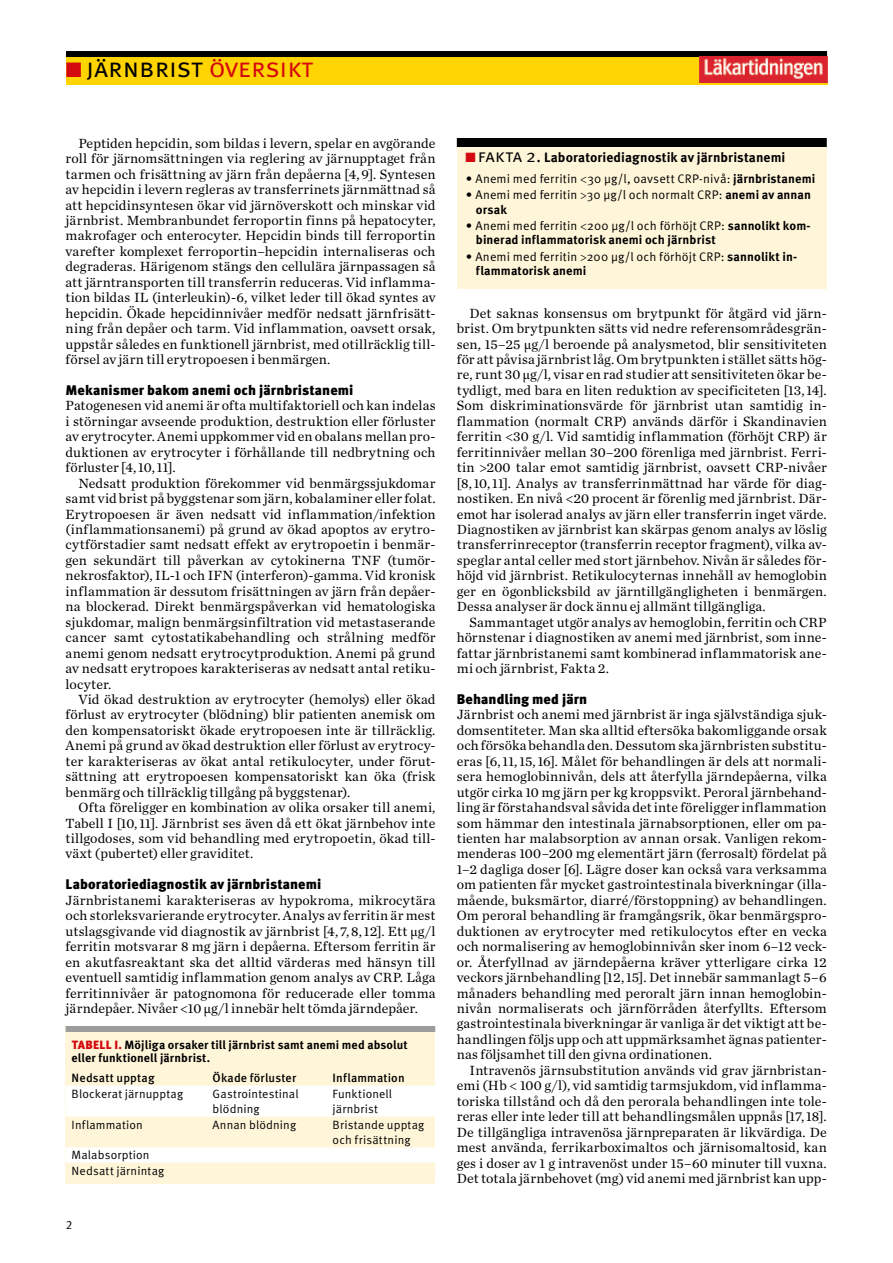
<style>
.page{position:relative;width:893px;height:1263px;background:#fff}
.page>*{position:absolute;margin:0;border:0;box-sizing:border-box;transform-origin:0 0}
.t1{font:27px "Meta OT Norm";color:#000001}
.t2{font:13.95px/15.5px "Chronicle Text G1";letter-spacing:.01em;color:#000001;text-align:justify}
.t3{font:900 13.95px "Meta OT";letter-spacing:.005em;color:#000001}
.t4{font:700 13.5px "Meta OT";letter-spacing:.005em;color:#000001}
.t5{font:12.45px "Meta OT Norm";letter-spacing:.015em;color:#000001}
.t6{font:700 12.45px "Meta OT";letter-spacing:.01em;color:#000001}
.t7{font:12px/15.5px "Meta OT Norm";letter-spacing:.01em;color:#000001}
.t8{font:700 12px/13.5px "Meta OT";letter-spacing:.01em;color:#000001}
.t9{font:500 12px "Meta OT";letter-spacing:.015em;color:#000001}
.s1{color:#d4080f}
.s2{font-family:"Meta OT";font-weight:700;font-size:21px;color:#d4080f}
.s3{font-family:"Minion Pro"}
.s4{font-weight:900;color:#d4080f}
.s5{font-family:"Meta OT Norm";font-weight:400;font-size:18px}
.s6{font-family:"Meta OT";font-weight:700}
</style>
<div class="page">
<div style="left:66px;top:57px;width:761px;height:28px;background:#ffd400"></div>
<div style="left:66px;top:51px;width:761px;height:6px;background:#000001"></div>
<img style="left:700px;top:57px;width:127px;height:25px">
<div style="left:66px;top:1026px;width:369px;height:157px;background:#fff6d9"></div>
<div style="left:66px;top:1026px;width:369px;height:6px;background:#9c9c9c"></div>
<div style="left:66px;top:1085px;width:369px;height:16px;background:#fff"></div>
<div style="left:66px;top:1101px;width:369px;height:15px;background:#fff"></div>
<div style="left:66px;top:1147px;width:369px;height:16px;background:#fff"></div>
<div style="left:457px;top:138px;width:370px;height:150px;background:#fff6d9"></div>
<div style="left:457px;top:138px;width:370px;height:9px;background:#000001"></div>
<h1 class="t1" style="left:66px;top:51px;width:249px"><span class="s1">■</span><span class="s2">■</span> järnbrist <span class="s1">översikt</span></h1>
<p class="t2" style="left:66px;top:135px;width:371px;text-indent:13px">Peptiden hepcidin, som bildas i levern, spelar en avgörande roll för järnomsättningen via reglering av järnupptaget från tarmen och frisättning av järn från depåerna [4, 9]. Syntesen av hepcidin i levern regleras av transferrinets järnmättnad så att hepcidinsyntesen ökar vid järnöverskott och minskar vid järnbrist. Membranbundet ferroportin finns på hepatocyter, makrofager och enterocyter. Hepcidin binds till ferroportin varefter komplexet ferroportin–hepcidin internaliseras och degraderas. Härigenom stängs den cellulära järnpassagen så att järntransporten till transferrin reduceras. Vid inflamma&shy;tion bildas IL (interleukin)-6, vilket leder till ökad syntes av hepcidin. Ökade hepcidinnivåer medför nedsatt järnfrisätt&shy;ning från depåer och tarm. Vid inflammation, oavsett orsak, uppstår således en funktionell järnbrist, med otillräcklig till&shy;försel av järn till erytropoesen i benmärgen.</p>
<p class="t3" style="left:66px;top:382px;width:289px">Mekanismer bakom anemi och järnbristanemi</p>
<p class="t2" style="left:66px;top:397px;width:371px">Patogenesen vid anemi är ofta multifaktoriell och kan indelas i störningar avseende produktion, destruktion eller förluster av erytrocyter. Anemi uppkommer vid en obalans mellan pro&shy;duktionen av erytrocyter i förhållande till nedbrytning och förluster [4, 10, 11].</p>
<p class="t2" style="left:66px;top:474px;width:371px;text-indent:13px">Nedsatt produktion förekommer vid benmärgssjukdomar samt vid brist på byggstenar som järn, kobalaminer eller folat.<br>Erytropoesen är även nedsatt vid inflammation/infektion (inflammationsanemi) på grund av ökad apoptos av erytro&shy;cytförstadier samt nedsatt effekt av erytropoetin i benmär&shy;gen sekundärt till påverkan av cytokinerna TNF (tumör&shy;nekrosfaktor), IL-1 och IFN (interferon)-gamma. Vid kronisk inflammation är dessutom frisättningen av järn från depåer&shy;na blockerad. Direkt benmärgspåverkan vid hematologiska sjukdomar, malign benmärgsinfiltration vid metastaserande cancer samt cytostatikabehandling och strålning medför anemi genom nedsatt erytrocytproduktion. Anemi på grund av nedsatt erytropoes karakteriseras av nedsatt antal retiku&shy;locyter.</p>
<p class="t2" style="left:66px;top:691px;width:371px;text-indent:13px">Vid ökad destruktion av erytrocyter (hemolys) eller ökad förlust av erytrocyter (blödning) blir patienten anemisk om den kompensatoriskt ökade erytropoesen inte är tillräcklig.<br>Anemi på grund av ökad destruktion eller förlust av erytrocy&shy;ter karakteriseras av ökat antal retikulocyter, under förut&shy;sättning att erytropoesen kompensatoriskt kan öka (frisk benmärg och tillräcklig tillgång på byggstenar).</p>
<p class="t2" style="left:66px;top:799px;width:371px;text-indent:13px">Ofta föreligger en kombination av olika orsaker till anemi, Tabell I [10, 11]. Järnbrist ses även då ett ökat järnbehov inte tillgodoses, som vid behandling med erytropoetin, ökad till&shy;växt (pubertet) eller graviditet.</p>
<p class="t3" style="left:66px;top:876px;width:257px">Laboratoriediagnostik av järnbristanemi</p>
<p class="t2" style="left:66px;top:892px;width:371px">Järnbristanemi karakteriseras av hypokroma, mikrocytära och storleksvarierande erytrocyter. Analys av ferritin är mest utslagsgivande vid diagnostik av järnbrist [4, 7, 8, 12]. Ett <span class="s3">μ</span>g/l ferritin motsvarar 8 mg järn i depåerna. Eftersom ferritin är en akutfasreaktant ska det alltid värderas med hänsyn till eventuell samtidig inflammation genom analys av CRP. Låga ferritinnivåer är patognomona för reducerade eller tomma järndepåer. Nivåer <span class="s3">&lt;</span>10 <span class="s3">μ</span>g/l innebär helt tömda järndepåer.</p>
<p class="t8" style="left:72px;top:1038px;width:338px"><span class="s4">TABELL I.</span> Möjliga orsaker till järnbrist samt anemi med absolut eller funktionell järnbrist.</p>
<p class="t9" style="left:72px;top:1070px;width:84px">Nedsatt upptag</p>
<p class="t9" style="left:213px;top:1070px;width:85px">Ökade förluster</p>
<p class="t9" style="left:333px;top:1070px;width:74px">Inflammation</p>
<p class="t7" style="left:72px;top:1086px;width:113px">Blockerat järnupptag</p>
<p class="t7" style="left:213px;top:1086px;width:87px">Gastrointestinal</p>
<p class="t7" style="left:333px;top:1086px;width:61px">Funktionell</p>
<p class="t7" style="left:213px;top:1101px;width:49px">blödning</p>
<p class="t7" style="left:333px;top:1101px;width:47px">järnbrist</p>
<p class="t7" style="left:72px;top:1117px;width:73px">Inflammation</p>
<p class="t7" style="left:213px;top:1117px;width:85px">Annan blödning</p>
<p class="t7" style="left:333px;top:1117px;width:93px">Bristande upptag och frisättning</p>
<p class="t7" style="left:72px;top:1148px;width:94px">Malabsorption<br>Nedsatt järnintag</p>
<p class="t7" style="left:66px;top:1217px;width:8px">2</p>
<p class="t4" style="left:465px;top:149px;width:322px"><span class="s1">■</span> <span class="s5">fakta 2.</span> Laboratoriediagnostik av järnbristanemi</p>
<p class="t5" style="left:466px;top:171px;width:351px">• Anemi med ferritin <span class="s3">&lt;</span>30 μg/l, oavsett CRP-nivå: <span class="s6">järnbristanemi</span></p>
<p class="t5" style="left:466px;top:187px;width:347px">• Anemi med ferritin <span class="s3">&gt;</span>30 μg/l och normalt CRP: <span class="s6">anemi av annan</span></p>
<p class="t6" style="left:476px;top:201px;width:32px">orsak</p>
<p class="t5" style="left:466px;top:218px;width:346px">• Anemi med ferritin <span class="s3">&lt;</span>200 μg/l och förhöjt CRP: <span class="s6">sannolikt kom-</span></p>
<p class="t6" style="left:476px;top:232px;width:241px">binerad inflammatorisk anemi och järnbrist</p>
<p class="t5" style="left:466px;top:249px;width:333px">• Anemi med ferritin <span class="s3">&gt;</span>200 μg/l och förhöjt CRP: <span class="s6">sannolikt in-</span></p>
<p class="t6" style="left:476px;top:263px;width:112px">flammatorisk anemi</p>
<p class="t2" style="left:457px;top:305px;width:371px;text-indent:13px">Det saknas konsensus om brytpunkt för åtgärd vid järn&shy;brist. Om brytpunkten sätts vid nedre referensområdesgrän&shy;sen, 15–25 <span class="s3">μ</span>g/l beroende på analysmetod, blir sensitiviteten för att påvisa järnbrist låg. Om brytpunkten i stället sätts hög&shy;re, runt 30 <span class="s3">μ</span>g/l, visar en rad studier att sensitiviteten ökar be&shy;tydligt, med bara en liten reduktion av specificiteten [13, 14].<br>Som diskriminationsvärde för järnbrist utan samtidig in&shy;flammation (normalt CRP) används därför i Skandinavien ferritin <span class="s3">&lt;</span>30 g/l. Vid samtidig inflammation (förhöjt CRP) är ferritinnivåer mellan 30–200 förenliga med järnbrist. Ferri&shy;tin <span class="s3">&gt;</span>200 talar emot samtidig järnbrist, oavsett CRP-nivåer [8, 10, 11]. Analys av transferrinmättnad har värde för diag&shy;nostiken. En nivå <span class="s3">&lt;</span>20 procent är förenlig med järnbrist. Där&shy;emot har isolerad analys av järn eller transferrin inget värde.<br>Diagnostiken av järnbrist kan skärpas genom analys av löslig transferrinreceptor (transferrin receptor fragment), vilka av&shy;speglar antal celler med stort järnbehov. Nivån är således för&shy;höjd vid järnbrist. Retikulocyternas innehåll av hemoglobin ger en ögonblicksbild av järntillgängligheten i benmärgen.<br>Dessa analyser är dock ännu ej allmänt tillgängliga.</p>
<p class="t2" style="left:457px;top:614px;width:371px;text-indent:13px">Sammantaget utgör analys av hemoglobin, ferritin och CRP hörnstenar i diagnostiken av anemi med järnbrist, som inne&shy;fattar järnbristanemi samt kombinerad inflammatorisk ane&shy;mi och järnbrist, Fakta 2.</p>
<p class="t3" style="left:457px;top:691px;width:132px">Behandling med järn</p>
<p class="t2" style="left:457px;top:706px;width:371px">Järnbrist och anemi med järnbrist är inga självständiga sjuk&shy;domsentiteter. Man ska alltid eftersöka bakomliggande orsak och försöka behandla den. Dessutom ska järnbristen substitu&shy;eras [6, 11, 15, 16]. Målet för behandlingen är dels att normali&shy;sera hemoglobinnivån, dels att återfylla järndepåerna, vilka utgör cirka 10 mg järn per kg kroppsvikt. Peroral järnbehand&shy;ling är förstahandsval såvida det inte föreligger inflammation som hämmar den intestinala järnabsorptionen, eller om pa&shy;tienten har malabsorption av annan orsak. Vanligen rekom&shy;menderas 100–200 mg elementärt järn (ferrosalt) fördelat på 1–2 dagliga doser [6]. Lägre doser kan också vara verksamma om patienten får mycket gastrointestinala biverkningar (illa&shy;mående, buksmärtor, diarré/förstoppning) av behandlingen.<br>Om peroral behandling är framgångsrik, ökar benmärgspro&shy;duktionen av erytrocyter med retikulocytos efter en vecka och normalisering av hemoglobinnivån sker inom 6–12 veck&shy;or. Återfyllnad av järndepåerna kräver ytterligare cirka 12 veckors järnbehandling [12, 15]. Det innebär sammanlagt 5–6 månaders behandling med peroralt järn innan hemoglobin&shy;nivån normaliserats och järnförråden återfyllts. Eftersom gastrointestinala biverkningar är vanliga är det viktigt att be&shy;handlingen följs upp och att uppmärksamhet ägnas patienter&shy;nas följsamhet till den givna ordinationen.</p>
<p class="t2" style="left:457px;top:1062px;width:371px;text-indent:13px">Intravenös järnsubstitution används vid grav järnbristan&shy;emi (Hb <span class="s3">&lt;</span> 100 g/l), vid samtidig tarmsjukdom, vid inflamma&shy;toriska tillstånd och då den perorala behandlingen inte tole&shy;reras eller inte leder till att behandlingsmålen uppnås [17, 18].<br>De tillgängliga intravenösa järnpreparaten är likvärdiga. De mest använda, ferrikarboximaltos och järnisomaltosid, kan ges i doser av 1 g intravenöst under 15–60 minuter till vuxna.<br>Det totala järnbehovet (mg) vid anemi med järnbrist kan upp-</p>
</div>
